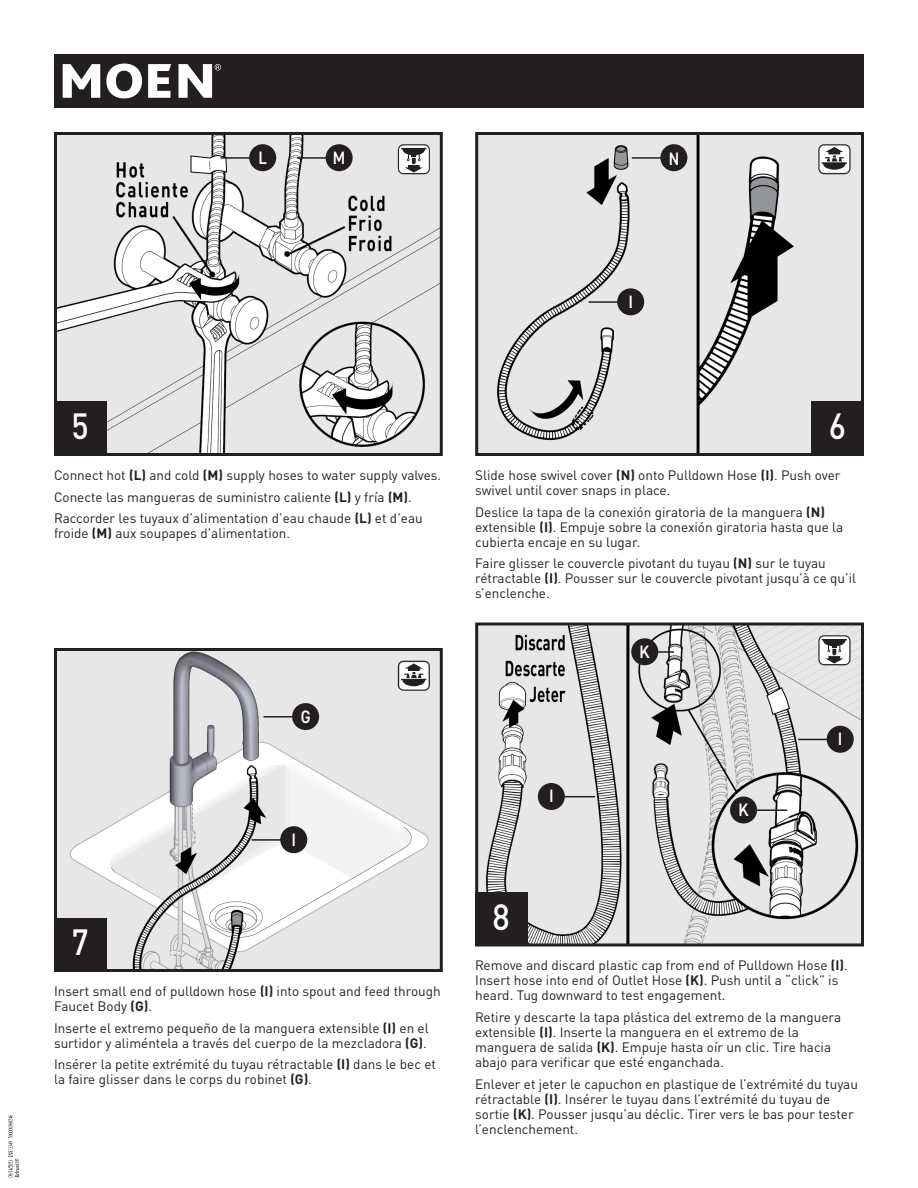
<style>
.page{position:relative;width:918px;height:1188px;background:#fff}
.page>*{position:absolute;margin:0;border:0;box-sizing:border-box;transform-origin:0 0}
.Callout_Circles{font:500 36px "DIN Pro";color:#fff;scale:.9 1}
.Callout_Circles-2{font:600 18px "DIN2014";color:#fff;scale:.9 1}
.Description_Content{font:13.5px/15px "DIN Pro";color:#231f20}
.s1{font-weight:700}
</style>
<div class="page">
<div style="left:54px;top:54px;width:810px;height:54px;background:#231f20"></div>
<svg style="left:63px;top:64px;width:37px;height:34px"></svg>
<svg style="left:106px;top:64px;width:36px;height:34px"></svg>
<svg style="left:148px;top:64px;width:23px;height:34px"></svg>
<svg style="left:178px;top:64px;width:43px;height:34px"></svg>
<svg style="left:54px;top:132px;width:389px;height:324px;background:#d1d1d2"></svg>
<svg style="left:54px;top:648px;width:389px;height:324px"></svg>
<svg style="left:475px;top:132px;width:389px;height:324px;background:#cececf"></svg>
<svg style="left:475px;top:622px;width:389px;height:325px;background:#c7c7c8"></svg>
<svg style="left:398px;top:144px;width:32px;height:30px"></svg>
<svg style="left:398px;top:661px;width:32px;height:30px"></svg>
<svg style="left:818px;top:144px;width:32px;height:30px"></svg>
<svg style="left:818px;top:635px;width:32px;height:30px"></svg>
<div style="left:617px;top:288px;width:27px;height:27px;background:#231f20;border-radius:50%"></div>
<hr style="left:589px;top:301px;width:31px;height:2px;background:#231f20">
<div style="left:292px;top:703px;width:27px;height:27px;background:#231f20;border-radius:50%"></div>
<hr style="left:264px;top:716px;width:31px;height:2px;background:#231f20">
<div style="left:280px;top:826px;width:27px;height:27px;background:#231f20;border-radius:50%"></div>
<hr style="left:252px;top:839px;width:31px;height:2px;background:#231f20">
<div style="left:827px;top:726px;width:27px;height:27px;background:#231f20;border-radius:50%"></div>
<hr style="left:798px;top:739px;width:31px;height:1px;background:#231f20">
<div style="left:538px;top:783px;width:27px;height:27px;background:#231f20;border-radius:50%"></div>
<hr style="left:564px;top:796px;width:31px;height:1px;background:#231f20">
<div style="left:730px;top:797px;width:27px;height:27px;background:#231f20;border-radius:50%"></div>
<hr style="left:756px;top:809px;width:31px;height:2px;background:#231f20">
<div style="left:631px;top:638px;width:27px;height:27px;background:#231f20;border-radius:50%"></div>
<svg style="left:658px;top:651px;width:16px;height:2px"></svg>
<div style="left:54px;top:402px;width:52px;height:54px;background:#231f20"></div>
<div style="left:811px;top:402px;width:53px;height:54px;background:#231f20"></div>
<div style="left:54px;top:918px;width:52px;height:54px;background:#231f20"></div>
<div style="left:475px;top:892px;width:52px;height:54px;background:#231f20"></div>
<div style="left:249px;top:144px;width:27px;height:27px;background:#231f20;border-radius:50%"></div>
<hr style="left:221px;top:157px;width:31px;height:2px;background:#231f20">
<div style="left:326px;top:144px;width:27px;height:27px;background:#231f20;border-radius:50%"></div>
<hr style="left:297px;top:157px;width:31px;height:2px;background:#231f20">
<div style="left:660px;top:144px;width:27px;height:27px;background:#231f20;border-radius:50%"></div>
<hr style="left:632px;top:157px;width:31px;height:2px;background:#231f20">
<svg style="left:8px;top:1115px;width:11px;height:62px"></svg>
<p class="Callout_Circles-2" style="left:259px;top:146px;width:11px">L</p>
<p class="Callout_Circles-2" style="left:333px;top:146px;width:15px">M</p>
<p class="Callout_Circles-2" style="left:669px;top:147px;width:13px">N</p>
<p class="Callout_Circles-2" style="left:628px;top:290px;width:7px">I</p>
<p class="Callout_Circles" style="left:71px;top:397px;width:21px">5</p>
<p class="Callout_Circles" style="left:829px;top:397px;width:21px">6</p>
<p class="Description_Content" style="left:54px;top:467px;width:389px">Connect hot <span class="s1">(L)</span> and cold <span class="s1">(M)</span> supply hoses to water supply valves.</p>
<p class="Description_Content" style="left:54px;top:488px;width:359px">Conecte las mangueras de suministro caliente <span class="s1">(L)</span> y fría <span class="s1">(M)</span>.</p>
<p class="Description_Content" style="left:54px;top:510px;width:370px">Raccorder les tuyaux d’alimentation d’eau chaude <span class="s1">(L)</span> et d’eau froide <span class="s1">(M)</span> aux soupapes d’alimentation.</p>
<p class="Callout_Circles-2" style="left:301px;top:704px;width:12px">G</p>
<p class="Callout_Circles" style="left:71px;top:913px;width:21px">7</p>
<p class="Callout_Circles-2" style="left:291px;top:827px;width:7px">I</p>
<p class="Description_Content" style="left:54px;top:983px;width:388px">Insert small end of pulldown hose <span class="s1">(I)</span> into spout and feed through<br>Faucet Body <span class="s1">(G)</span>.</p>
<p class="Description_Content" style="left:54px;top:1019px;width:376px">Inserte el extremo pequeño de la manguera extensible <span class="s1">(I)</span> en el surtidor y aliméntela a través del cuerpo de la mezcladora <span class="s1">(G)</span>.</p>
<p class="Description_Content" style="left:54px;top:1056px;width:383px">Insérer la petite extrémité du tuyau rétractable <span class="s1">(I)</span> dans le bec et la faire glisser dans le corps du robinet <span class="s1">(G)</span>.</p>
<p class="Description_Content" style="left:475px;top:467px;width:367px">Slide hose swivel cover <span class="s1">(N)</span> onto Pulldown Hose <span class="s1">(I)</span>. Push over swivel until cover snaps in place.</p>
<p class="Description_Content" style="left:475px;top:503px;width:370px">Deslice la tapa de la conexión giratoria de la manguera <span class="s1">(N) </span>extensible <span class="s1">(I)</span>. Empuje sobre la conexión giratoria hasta que la cubierta encaje en su lugar.</p>
<p class="Description_Content" style="left:475px;top:555px;width:382px">Faire glisser le couvercle pivotant du tuyau <span class="s1">(N)</span> sur le tuyau rétractable <span class="s1">(I)</span>. Pousser sur le couvercle pivotant jusqu’à ce qu’il s’enclenche.</p>
<p class="Callout_Circles" style="left:493px;top:888px;width:21px">8</p>
<p class="Callout_Circles-2" style="left:549px;top:784px;width:7px">I</p>
<p class="Callout_Circles-2" style="left:640px;top:640px;width:13px">K</p>
<p class="Callout_Circles-2" style="left:738px;top:798px;width:13px">K</p>
<p class="Callout_Circles-2" style="left:838px;top:727px;width:7px">I</p>
<p class="Description_Content" style="left:475px;top:957px;width:374px">Remove and discard plastic cap from end of Pulldown Hose <span class="s1">(I)</span>.<br>Insert hose into end of Outlet Hose <span class="s1">(K)</span>. Push until a “click” is heard. Tug downward to test engagement.</p>
<p class="Description_Content" style="left:475px;top:1009px;width:368px">Retire y descarte la tapa plástica del extremo de la manguera extensible <span class="s1">(I)</span>. Inserte la manguera en el extremo de la manguera de salida <span class="s1">(K)</span>. Empuje hasta oír un clic. Tire hacia abajo para verificar que esté enganchada.</p>
<p class="Description_Content" style="left:475px;top:1076px;width:384px">Enlever et jeter le capuchon en plastique de l’extrémité du tuyau rétractable <span class="s1">(I)</span>. Insérer le tuyau dans l’extrémité du tuyau de sortie <span class="s1">(K)</span>. Pousser jusqu’au déclic. Tirer vers le bas pour tester l’enclenchement.</p>
</div>
